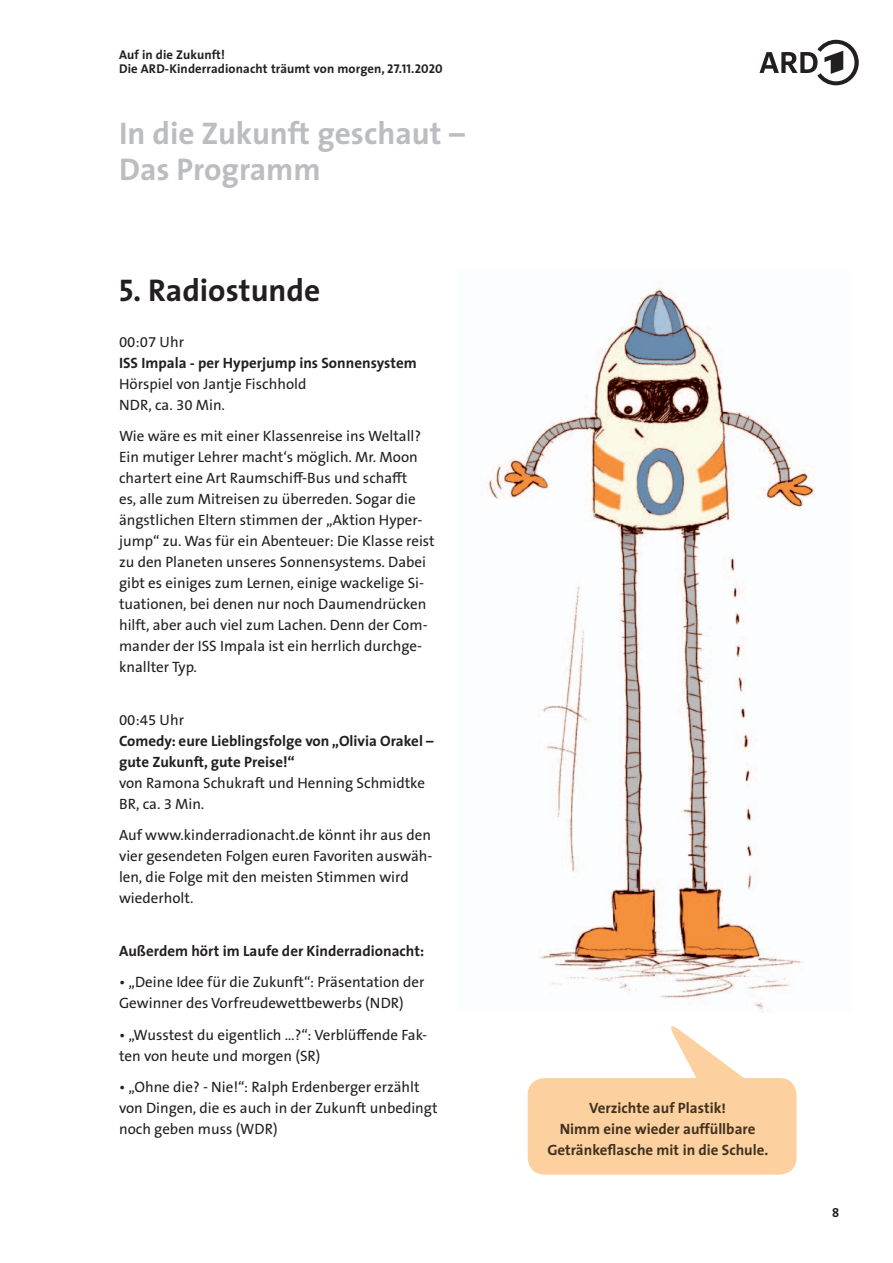
<style>
.page{position:relative;width:893px;height:1263px;background:#fff}
.page>*{position:absolute;margin:0;border:0;box-sizing:border-box;transform-origin:0 0}
.t1{font:700 31.5px/36px "The Sans";color:#bcbdc0}
.t2{font:700 31.5px "The Sans";color:#231f20}
.t3{font:15px/21px "The Sans B W5 Plain";color:#231f20}
.t4{font:700 15px/21px "The Sans";color:#231f20}
.t5{font:700 15px/21px "The Sans";color:#413220;text-align:center}
.t6{font:700 12.75px/14.2px "The Sans";letter-spacing:.01em;color:#231f20}
.s1{font-family:"The Sans Bold Caps";font-weight:400}
</style>
<div class="page">
<svg style="left:759px;top:40px;width:100px;height:45px"></svg>
<div style="left:528px;top:1078px;width:269px;height:96px;background:#fcd19f;border-radius:17px"></div>
<svg style="left:671px;top:1026px;width:73px;height:52px"></svg>
<img style="left:488px;top:288px;width:327px;height:725px">
<p class="t6" style="left:119px;top:47px;width:325px">Auf in die Zukunft!<br>Die ARD-Kinderradionacht träumt von morgen, <span class="s1">27.11.2020</span></p>
<h1 class="t1" style="left:119px;top:114px;width:347px">In die Zukunft geschaut –<br>Das Programm</h1>
<h1 class="t2" style="left:119px;top:264px;width:203px"><span class="s1">5.</span> Radiostunde</h1>
<p class="t3" style="left:119px;top:331px;width:66px">00:07 Uhr</p>
<p class="t4" style="left:119px;top:352px;width:299px">ISS Impala - per Hyperjump ins Sonnensystem</p>
<p class="t3" style="left:119px;top:373px;width:189px">Hörspiel von Jantje Fischhold<br>NDR, ca. 30 Min.</p>
<p class="t3" style="left:119px;top:426px;width:317px">Wie wäre es mit einer Klassenreise ins Weltall?<br>Ein mutiger Lehrer macht‘s möglich. Mr. Moon chartert eine Art Raumschiff-Bus und schafft<br>es, alle zum Mitreisen zu überreden. Sogar die ängstlichen Eltern stimmen der „Aktion Hyper&shy;jump“ zu. Was für ein Abenteuer: Die Klasse reist zu den Planeten unseres Sonnensystems. Dabei gibt es einiges zum Lernen, einige wackelige Si&shy;tuationen, bei denen nur noch Daumendrücken hilft, aber auch viel zum Lachen. Denn der Com&shy;mander der ISS Impala ist ein herrlich durchge&shy;knallter Typ.</p>
<p class="t3" style="left:119px;top:709px;width:66px">00:45 Uhr</p>
<p class="t4" style="left:119px;top:730px;width:316px">Comedy: eure Lieblingsfolge von „Olivia Orakel – gute Zukunft, gute Preise!“</p>
<p class="t3" style="left:119px;top:772px;width:307px">von Ramona Schukraft und Henning Schmidtke<br>BR, ca. 3 Min.</p>
<p class="t3" style="left:119px;top:825px;width:315px">Auf www.kinderradionacht.de könnt ihr aus den vier gesendeten Folgen euren Favoriten auswäh&shy;len, die Folge mit den meisten Stimmen wird wiederholt.</p>
<p class="t4" style="left:119px;top:940px;width:307px">Außerdem hört im Laufe der Kinderradionacht:</p>
<p class="t3" style="left:119px;top:972px;width:307px">• „Deine Idee für die Zukunft“: Präsentation der<br>Gewinner des Vorfreudewettbewerbs (NDR)</p>
<p class="t3" style="left:119px;top:1024px;width:310px">• „Wusstest du eigentlich …?“: Verblüffende Fak&shy;ten von heute und morgen (SR)</p>
<p class="t3" style="left:119px;top:1077px;width:320px">• „Ohne die? - Nie!“: Ralph Erdenberger erzählt von Dingen, die es auch in der Zukunft unbedingt noch geben muss (WDR)</p>
<p class="t5" style="left:547px;top:1097px;width:223px">Verzichte auf Plastik!<br>Nimm eine wieder auffüllbare<br>Getränkeflasche mit in die Schule.</p>
<p class="t6" style="left:832px;top:1205px;width:9px">8</p>
</div>
